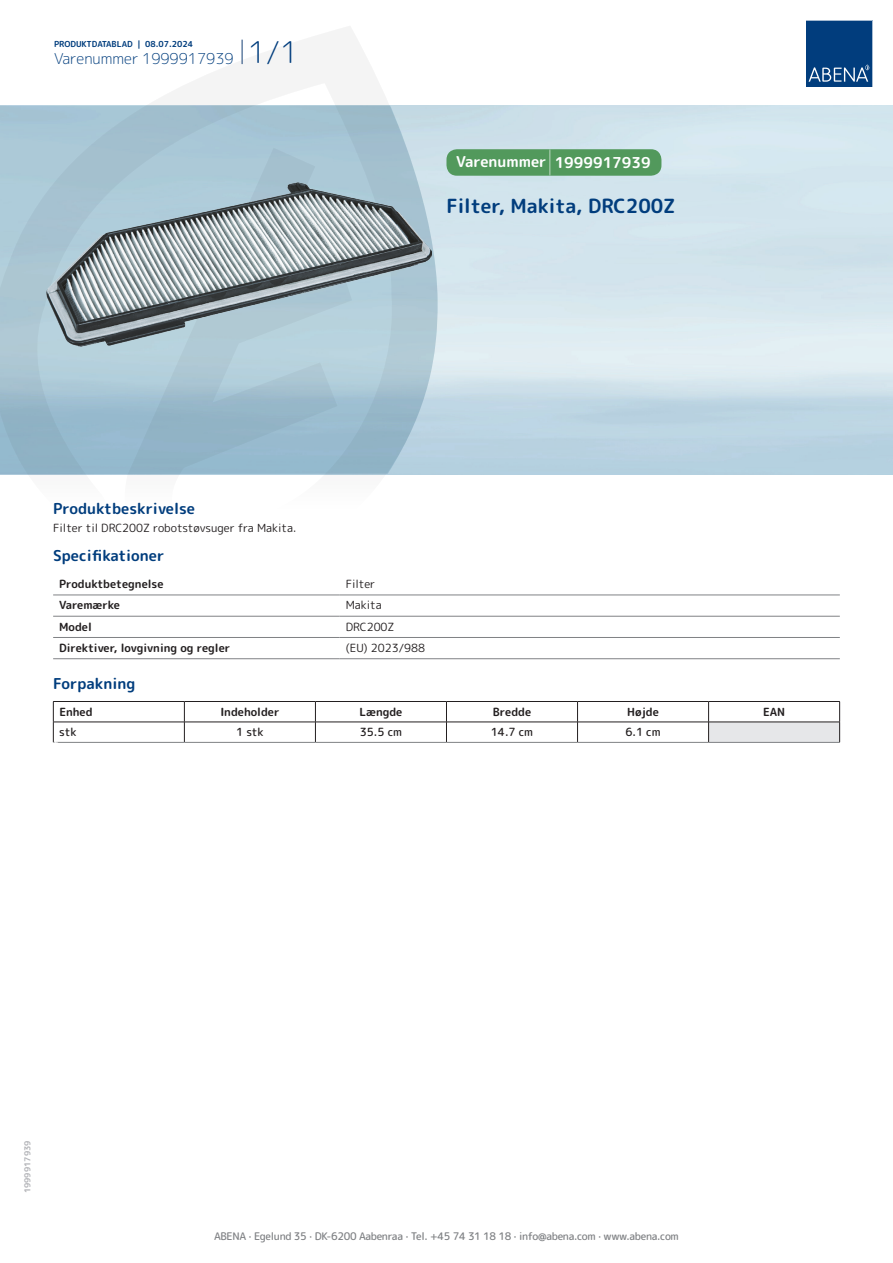
<style>
.page{position:relative;width:893px;height:1263px;background:#fff}
.page>*{position:absolute;margin:0;border:0;box-sizing:border-box;transform-origin:0 0}
.t1{font:700 19.5px "Rounded Mplus 1 c";color:#013d7d}
.t2{font:700 15px "Rounded Mplus 1 c";color:#013d7d}
.t3{font:300 15px "Rounded Mplus 1 c";color:#013d7d}
.t4{font:700 15px "Rounded Mplus 1 c";color:#fff}
.t5{font:700 11.25px "Rounded Mplus 1 c";color:#231f20}
.t6{font:11.25px "Rounded Mplus 1 c";color:#231f20}
.t7{font:500 11.25px "Rounded Mplus 1 c";color:#231f20}
.t8{font:500 10.5px "Rounded Mplus 1 c";letter-spacing:-.03em;color:#808285}
.t9{font:700 10.5px "Rounded Mplus 1 c";color:#fff}
.t10{font:700 8.25px "Rounded Mplus 1 c";color:#013d7d}
.t11{font:700 8.25px "Rounded Mplus 1 c";color:#b2b3b7}
.s1{font-size:30px}
.s2{font-size:25.5px}
</style>
<div class="page">
<svg style="left:0;top:26px;width:439px;height:569px"></svg>
<svg style="left:0;top:106px;width:438px;height:368px;background:#a4c2d2"></svg>
<svg style="left:242px;top:40px;width:1px;height:24px"></svg>
<svg style="left:806px;top:20px;width:67px;height:67px;background:#144b86"></svg>
<img style="left:47px;top:182px;width:384px;height:164px">
<hr style="left:53px;top:595px;width:287px;height:1px;background:#808285">
<hr style="left:340px;top:595px;width:500px;height:1px;background:#808285">
<hr style="left:53px;top:616px;width:287px;height:1px;background:#808285">
<hr style="left:340px;top:616px;width:500px;height:1px;background:#808285">
<hr style="left:53px;top:637px;width:287px;height:1px;background:#808285">
<hr style="left:340px;top:637px;width:500px;height:1px;background:#808285">
<hr style="left:53px;top:658px;width:287px;height:1px;background:#808285">
<hr style="left:340px;top:658px;width:500px;height:1px;background:#808285">
<div style="left:709px;top:722px;width:131px;height:20px;background:#e6e7e9"></div>
<hr style="left:53px;top:701px;width:131px;height:1px;background:#231f20">
<hr style="left:184px;top:701px;width:131px;height:1px;background:#231f20">
<hr style="left:315px;top:701px;width:131px;height:1px;background:#231f20">
<hr style="left:446px;top:701px;width:131px;height:1px;background:#231f20">
<hr style="left:577px;top:701px;width:132px;height:1px;background:#231f20">
<hr style="left:709px;top:701px;width:131px;height:1px;background:#231f20">
<hr style="left:53px;top:722px;width:131px;height:1px;background:#231f20">
<svg style="left:53px;top:702px;width:1px;height:40px"></svg>
<hr style="left:184px;top:722px;width:131px;height:1px;background:#231f20">
<svg style="left:184px;top:702px;width:1px;height:40px"></svg>
<hr style="left:315px;top:722px;width:131px;height:1px;background:#231f20">
<svg style="left:315px;top:702px;width:1px;height:40px"></svg>
<hr style="left:446px;top:722px;width:131px;height:1px;background:#231f20">
<svg style="left:446px;top:702px;width:1px;height:40px"></svg>
<hr style="left:577px;top:722px;width:132px;height:1px;background:#231f20">
<svg style="left:577px;top:702px;width:1px;height:40px"></svg>
<hr style="left:709px;top:722px;width:131px;height:1px;background:#231f20">
<svg style="left:708px;top:702px;width:1px;height:40px"></svg>
<svg style="left:839px;top:702px;width:1px;height:40px"></svg>
<hr style="left:53px;top:742px;width:131px;height:1px;background:#808285">
<hr style="left:184px;top:742px;width:131px;height:1px;background:#808285">
<hr style="left:315px;top:742px;width:131px;height:1px;background:#808285">
<hr style="left:446px;top:742px;width:131px;height:1px;background:#808285">
<hr style="left:577px;top:742px;width:132px;height:1px;background:#808285">
<hr style="left:709px;top:742px;width:131px;height:1px;background:#808285">
<div style="left:446px;top:149px;width:215px;height:27px;background:#52995c;border-radius:10px"></div>
<p class="t10" style="left:54px;top:38px;width:141px">PRODUKTDATABLAD | 08.07.2024</p>
<h2 class="t3" style="left:54px;top:48px;width:246px">Varenummer 1999917939 <span class="s1">1/1</span></h2>
<h2 class="t4" style="left:456px;top:152px;width:196px">Varenummer <span class="s2">|</span> 1999917939</h2>
<h1 class="t1" style="left:446px;top:192px;width:231px">Filter, Makita, DRC200Z</h1>
<h2 class="t2" style="left:53px;top:498px;width:143px">Produktbeskrivelse</h2>
<p class="t6" style="left:53px;top:520px;width:245px">Filter til DRC200Z robotstøvsuger fra Makita.</p>
<h2 class="t2" style="left:53px;top:545px;width:113px">Specifikationer</h2>
<p class="t5" style="left:59px;top:576px;width:106px">Produktbetegnelse</p>
<p class="t6" style="left:346px;top:576px;width:31px">Filter</p>
<p class="t5" style="left:59px;top:597px;width:62px">Varemærke</p>
<p class="t6" style="left:346px;top:597px;width:38px">Makita</p>
<p class="t5" style="left:59px;top:618px;width:34px">Model</p>
<p class="t6" style="left:346px;top:618px;width:50px">DRC200Z</p>
<p class="t5" style="left:59px;top:640px;width:173px">Direktiver, lovgivning og regler</p>
<p class="t6" style="left:346px;top:640px;width:81px">(EU) 2023/988</p>
<h2 class="t2" style="left:53px;top:673px;width:84px">Forpakning</h2>
<p class="t5" style="left:59px;top:704px;width:35px">Enhed</p>
<p class="t5" style="left:220px;top:704px;width:61px">Indeholder</p>
<p class="t5" style="left:359px;top:704px;width:44px">Længde</p>
<p class="t5" style="left:493px;top:704px;width:40px">Bredde</p>
<p class="t5" style="left:627px;top:704px;width:33px">Højde</p>
<p class="t5" style="left:763px;top:704px;width:24px">EAN</p>
<p class="t7" style="left:59px;top:724px;width:19px">stk</p>
<p class="t7" style="left:236px;top:724px;width:29px">1 stk</p>
<p class="t7" style="left:360px;top:724px;width:44px">35.5 cm</p>
<p class="t7" style="left:491px;top:724px;width:44px">14.7 cm</p>
<p class="t7" style="left:625px;top:724px;width:37px">6.1 cm</p>
<p class="t9" style="left:53px;top:738px;width:7px">*</p>
<p class="t11" style="left:22px;top:1193px;width:54px;rotate:-90deg">1999917939</p>
<p class="t8" style="left:214px;top:1229px;width:466px">ABENA · Egelund 35 · DK-6200 Aabenraa · Tel. +45 74 31 18 18 · info@abena.com · www.abena.com</p>
</div>
